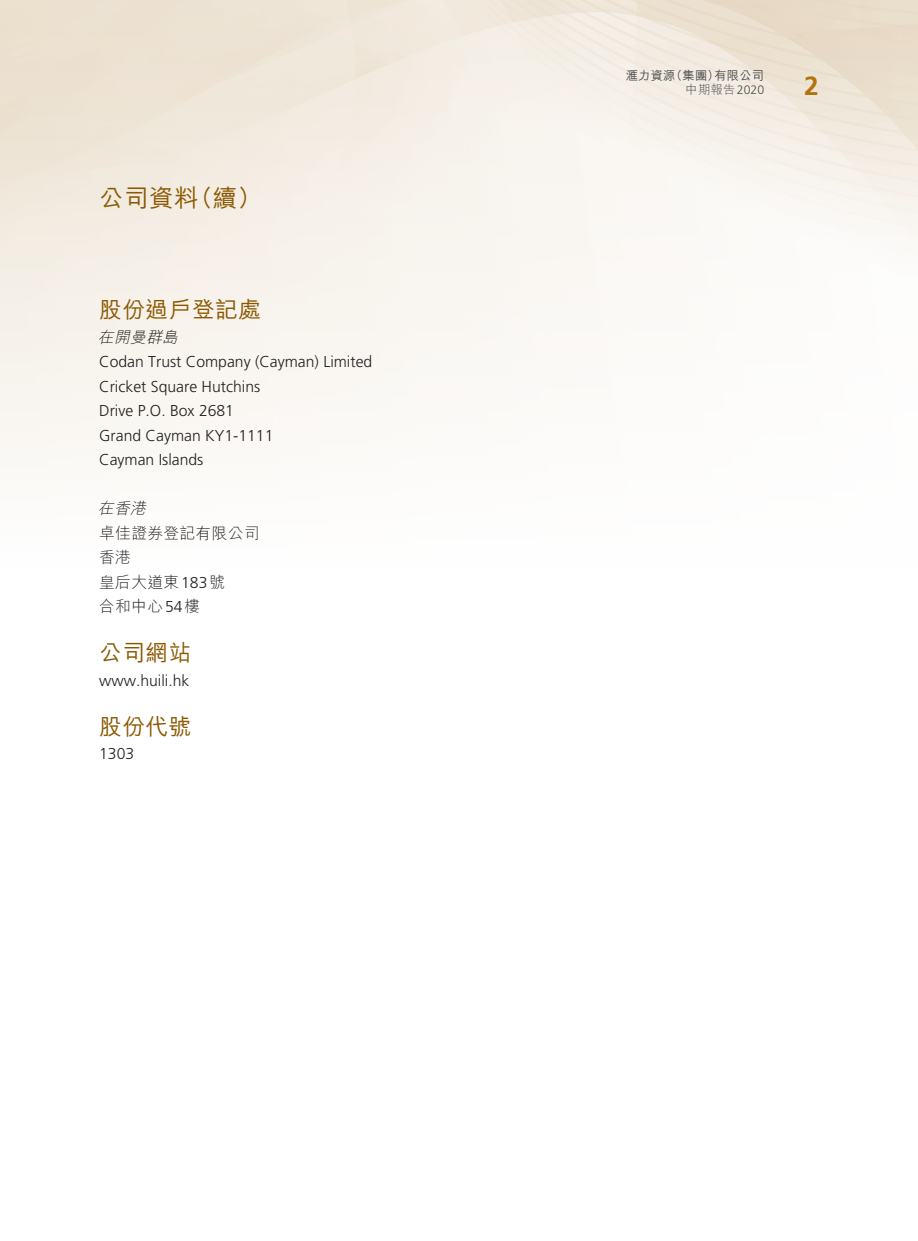
<style>
.page{position:relative;width:918px;height:1241px;background:#fff}
.page>*{position:absolute;margin:0;border:0;box-sizing:border-box;transform-origin:0 0}
.t1{font:700 26.25px "Frutiger LT Std";color:#b2730b}
.t2{font:500 24.5px "M Hei HK";color:#8b5800}
._01_H1{font:500 22.75px "M Hei HK";letter-spacing:.02em;color:#8b5800}
._00_txt{font:300 15.75px "Frutiger LT Std";color:#231f20}
._00_txt-2{font:300 15.75px "M Hei HK";letter-spacing:.02em;color:#231f20}
._00_txt-3{font:italic 300 15.75px "M Hei HK";color:#231f20}
.t3{font:500 12.25px "M Hei HK";letter-spacing:.02em;color:#4b4c4d}
.t4{font:300 12.25px "M Hei HK";color:#4b4c4d}
.s1{font-family:"Frutiger LT Std"}
</style>
<div class="page">
<p class="t2" style="left:99px;top:180px;width:101px">公司資料</p>
<p class="t2" style="left:188px;top:180px;width:75px">（續(</p>
<p class="_01_H1" style="left:99px;top:293px;width:163px">股份過戶登記處</p>
<p class="_00_txt-3" style="left:98px;top:329px;width:85px">在開曼群島</p>
<p class="_00_txt" style="left:99px;top:353px;width:275px">Codan Trust Company (Cayman) Limited</p>
<p class="_00_txt" style="left:99px;top:377px;width:163px">Cricket Square Hutchins</p>
<p class="_00_txt" style="left:99px;top:402px;width:136px">Drive O.P . Box 2681</p>
<p class="_00_txt" style="left:99px;top:426px;width:176px">Grand Cayman KY1-1111</p>
<p class="_00_txt" style="left:99px;top:451px;width:106px">Cayman Islands</p>
<p class="_00_txt-3" style="left:98px;top:500px;width:53px">在香港</p>
<p class="_00_txt-2" style="left:99px;top:525px;width:162px">卓佳證券登記有限公司</p>
<p class="_00_txt-2" style="left:99px;top:549px;width:33px">香港</p>
<p class="_00_txt-2" style="left:99px;top:574px;width:127px">皇后大道東<span class="s1">183</span>號</p>
<p class="_00_txt-2" style="left:99px;top:598px;width:103px">合和中心<span class="s1">54</span>樓</p>
<p class="_01_H1" style="left:99px;top:636px;width:94px">公司網站</p>
<p class="_00_txt" style="left:99px;top:671px;width:92px">www.huili.hk</p>
<p class="_01_H1" style="left:99px;top:710px;width:94px">股份代號</p>
<p class="_00_txt" style="left:99px;top:745px;width:37px">1303</p>
<p class="t3" style="left:670px;top:66px;width:51px">（集團）</p>
<p class="t3" style="left:714px;top:66px;width:51px">有限公司</p>
<p class="t3" style="left:625px;top:66px;width:51px">滙力資源</p>
<p class="t4" style="left:685px;top:83px;width:80px">中期報告<span class="s1">2020</span></p>
<p class="t1" style="left:804px;top:70px;width:16px">2</p>
</div>
